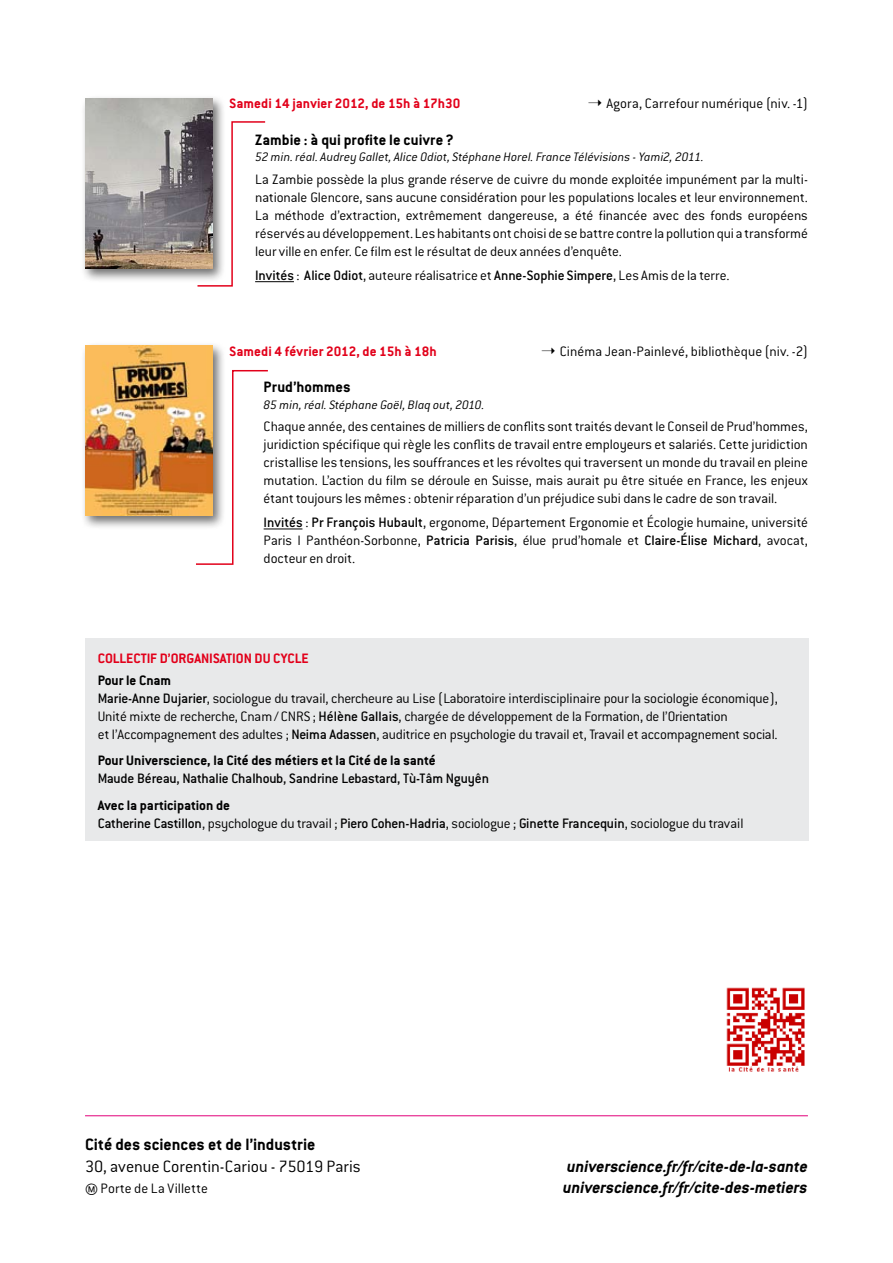
<style>
.page{position:relative;width:893px;height:1263px;background:#fff}
.page>*{position:absolute;margin:0;border:0;box-sizing:border-box;transform-origin:0 0}
.t1{font:18px "Conduit ITC Bold Italic Alt";letter-spacing:-.005em;color:#000}
.t2{font:300 18px "Conduit ITC";letter-spacing:-.005em;color:#000}
.t3{font:700 18px "Conduit ITC";color:#000}
.t4{font:700 16.5px "Conduit ITC";color:#000}
.t5{font:300 15px/18px "Conduit ITC";letter-spacing:-.005em;color:#000;text-align:justify}
.t6{font:700 15px "Conduit ITC";color:#e2001a}
.t7{font:500 15px "Conduit ITC";letter-spacing:-.015em;color:#000}
.t8{font:700 15px "Conduit ITC";color:#000}
.t9{font:13.5px "Conduit ITC Light Italic Alt";letter-spacing:.005em;color:#000}
.s1{font-weight:500}
.s2{font-weight:700}
.s3{font-family:"RAT Pv 1 font";font-weight:400}
</style>
<div class="page">
<hr style="left:255px;top:281px;width:39px;height:1px;background:#000">
<hr style="left:264px;top:529px;width:38px;height:1px;background:#000">
<hr style="left:85px;top:1115px;width:723px;height:1px;background:#e2007a">
<div style="left:85px;top:638px;width:723px;height:202px;background:#e8e9ea"></div>
<div style="left:80px;top:94px;width:146px;height:188px;background:#000;opacity:.57"></div>
<img style="left:85px;top:99px;width:128px;height:170px">
<div style="left:80px;top:341px;width:146px;height:188px;background:#000;opacity:.57"></div>
<img style="left:85px;top:346px;width:128px;height:170px">
<svg style="left:196px;top:120px;width:71px;height:167px"></svg>
<svg style="left:194px;top:369px;width:75px;height:196px"></svg>
<img style="left:726px;top:987px;width:79px;height:85px">
<p class="t6" style="left:230px;top:95px;width:232px">Samedi 14 janvier 2012, de 15h à 17h30</p>
<p class="t5" style="left:588px;top:95px;width:221px">➝ Agora, Carrefour numérique (niv. -1)</p>
<p class="t4" style="left:255px;top:130px;width:200px">Zambie : à qui profite le cuivre?</p>
<p class="t9" style="left:255px;top:150px;width:450px">52 min. réal. Audrey Gallet, Alice Odiot, Stéphane Horel. France Télévisions - Yami2, 2011.</p>
<p class="t5" style="left:255px;top:170px;width:554px">La Zambie possède la plus grande réserve de cuivre du monde exploitée impunément par la multi&shy;nationale Glencore, sans aucune considération pour les populations locales et leur environnement.<br>La méthode d’extraction, extrêmement dangereuse, a été financée avec des fonds européens réservés au développement. Les habitants ont choisi de se battre contre la pollution qui a transformé leur ville en enfer. Ce film est le résultat de deux années d’enquête.</p>
<p class="t5" style="left:255px;top:266px;width:476px"><span class="s1">Invités</span> : <span class="s1">Alice Odiot</span>, auteure réalisatrice et <span class="s1">Anne-Sophie Simpere</span>, Les Amis de la terre.</p>
<p class="t6" style="left:230px;top:342px;width:208px">Samedi 4 février 2012, de 15h à 18h</p>
<p class="t5" style="left:542px;top:342px;width:268px">➝ Cinéma Jean-Painlevé, bibliothèque (niv. -2)</p>
<p class="t4" style="left:264px;top:378px;width:88px">Prud’hommes</p>
<p class="t9" style="left:264px;top:397px;width:223px">85 min, réal. Stéphane Goël, Blaq out, 2010.</p>
<p class="t5" style="left:264px;top:417px;width:546px">Chaque année, des centaines de milliers de conflits sont traités devant le Conseil de Prud’hommes, juridiction spécifique qui règle les conflits de travail entre employeurs et salariés. Cette juridiction cristallise les tensions, les souffrances et les révoltes qui traversent un monde du travail en pleine mutation. L’action du film se déroule en Suisse, mais aurait pu être située en France, les enjeux étant toujours les mêmes : obtenir réparation d’un préjudice subi dans le cadre de son travail.</p>
<p class="t5" style="left:264px;top:514px;width:546px"><span class="s1">Invités</span> : <span class="s1">Pr François Hubault</span>, ergonome, Département Ergonomie et Écologie humaine, université Paris I Panthéon-Sorbonne, <span class="s1">Patricia Parisis</span>, élue prud’homale et <span class="s1">Claire-Élise Michard</span>, avocat, docteur en droit.</p>
<p class="t6" style="left:98px;top:649px;width:15px">Collecti</p>
<p class="t6" style="left:150px;top:649px;width:52px">f d’organisation</p>
<p class="t6" style="left:255px;top:649px;width:41px">du cycle</p>
<p class="t5" style="left:98px;top:671px;width:681px;text-align:left"><span class="s2">Pour le Cnam<br></span><span class="s1">Marie-Anne Dujarier</span>, sociologue du travail, chercheure au Lise (Laboratoire interdisciplinaire pour la sociologie économique), Unité mixte de recherche, Cnam/ CNRS ; <span class="s1">Hélène Gallais</span>, chargée de développement de la Formation, de l’Orientation<br>et l’Accompagnement des adultes ; <span class="s1">Neima Adassen</span>, auditrice en psychologie du travail et, Travail et accompagnement social.</p>
<p class="t8" style="left:98px;top:752px;width:339px">Pour Universcience, la Cité des métiers et la Cité de la santé</p>
<p class="t7" style="left:98px;top:770px;width:393px">Maude Béreau, Nathalie Chalhoub, Sandrine Lebastard, Tù-Tâm Nguyên</p>
<p class="t5" style="left:98px;top:796px;width:647px"><span class="s2">Avec la participation de<br></span><span class="s1">Catherine Castillon</span>, psychologue du travail ; <span class="s1">Piero Cohen-Hadria</span>, sociologue ; <span class="s1">Ginette Francequin</span>, sociologue du travail</p>
<p class="t3" style="left:85px;top:1134px;width:232px">Cité des sciences et de l’industrie</p>
<p class="t2" style="left:85px;top:1156px;width:277px">30, avenue Corentin-Cariou - 75019 Paris</p>
<p class="t1" style="left:567px;top:1156px;width:242px">universcience.fr/fr/cite-de-la-sante</p>
<p class="t5" style="left:85px;top:1180px;width:124px"><span class="s3">M</span> Porte de La Villette</p>
<p class="t1" style="left:563px;top:1177px;width:246px">universcience.fr/fr/cite-des-metiers</p>
</div>
